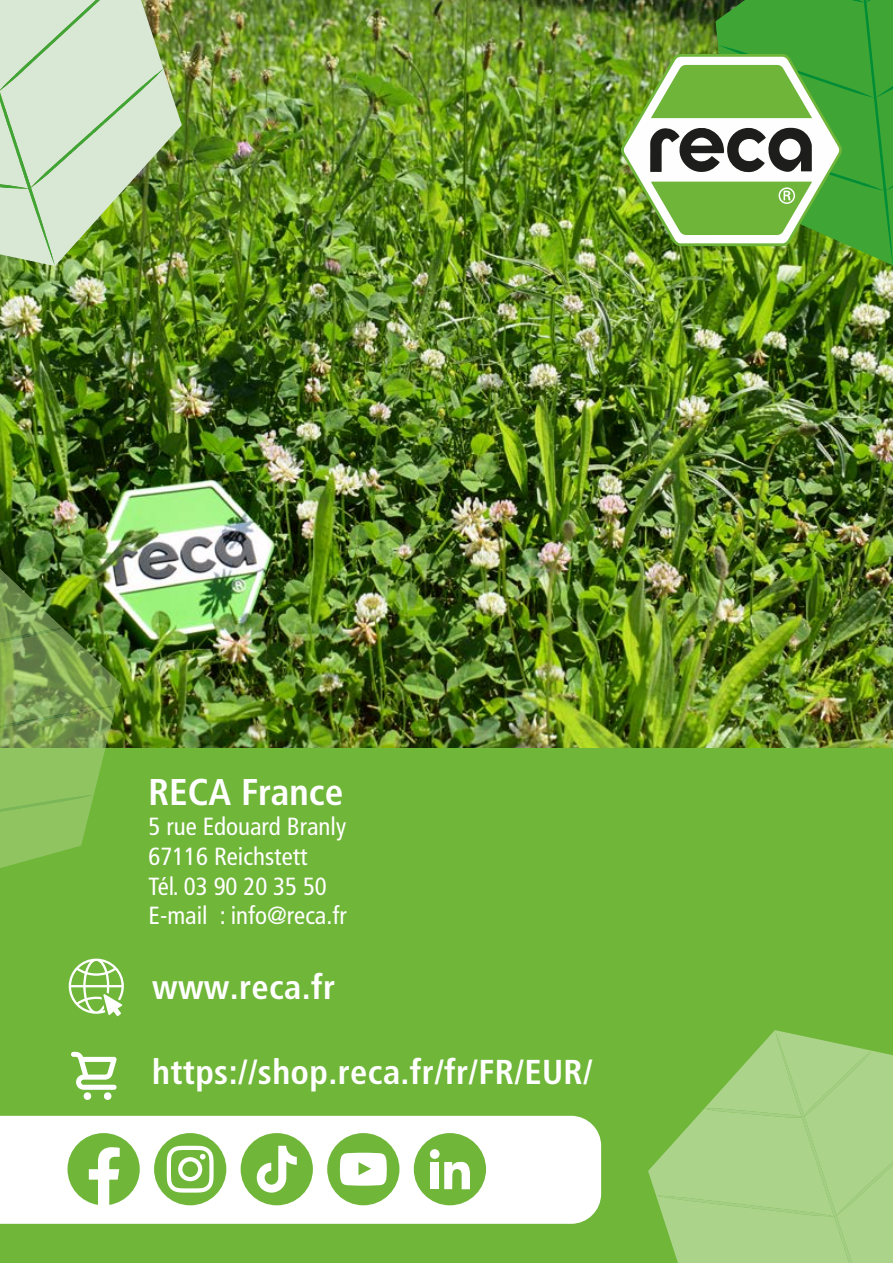
<style>
.page{position:relative;width:893px;height:1263px;background:#fff}
.page>*{position:absolute;margin:0;border:0;box-sizing:border-box;transform-origin:0 0}
.t1{font:700 condensed 37.2px "Frutiger LT Pro";color:#fff}
.t2{font:700 condensed 34.5px "Frutiger LT Pro";letter-spacing:.01em;color:#fff}
.t3{font:condensed 24.9px/29.8px "Frutiger LT Pro";color:#fff}
</style>
<div class="page">
<img style="left:0;top:0;width:893px;height:748px">
<img style="left:163px;top:0;width:19px;height:266px">
<svg style="left:0;top:0;width:163px;height:266px;background:#c0d5b0"></svg>
<img style="left:621px;top:0;width:272px;height:265px">
<div style="left:0;top:748px;width:893px;height:515px;background:#6fb639"></div>
<div style="left:0;top:1116px;width:601px;height:108px;background:#fff"></div>
<img style="left:0;top:567px;width:121px;height:301px">
<svg style="left:656px;top:1030px;width:237px;height:233px"></svg>
<div style="left:327px;top:1133px;width:72px;height:72px;background:#6fb639;border-radius:50%"></div>
<svg style="left:340px;top:1153px;width:47px;height:33px;background:#eef6e8"></svg>
<div style="left:154px;top:1133px;width:72px;height:72px;background:#6fb639;border-radius:50%"></div>
<svg style="left:167px;top:1146px;width:47px;height:46px"></svg>
<svg style="left:68px;top:1133px;width:72px;height:71px"></svg>
<div style="left:241px;top:1133px;width:72px;height:72px;background:#6fb639;border-radius:50%"></div>
<svg style="left:257px;top:1146px;width:40px;height:46px"></svg>
<div style="left:414px;top:1133px;width:72px;height:72px;background:#6fb639;border-radius:50%"></div>
<div style="left:430px;top:1149px;width:10px;height:10px;background:#fff;border-radius:50%"></div>
<div style="left:430px;top:1162px;width:9px;height:27px;background:#fff"></div>
<svg style="left:444px;top:1161px;width:26px;height:28px"></svg>
<svg style="left:71px;top:1052px;width:46px;height:48px"></svg>
<svg style="left:69px;top:959px;width:55px;height:57px"></svg>
<h1 class="t1" style="left:148px;top:770px;width:196px">RECA France</h1>
<p class="t3" style="left:148px;top:811px;width:200px">5 rue Edouard Branly<br>67116 Reichstett<br>Tél. 03 90 20 35 50<br>E-mail : info@reca.fr</p>
<h2 class="t2" style="left:152px;top:966px;width:185px">www.reca.fr</h2>
<h2 class="t2" style="left:152px;top:1052px;width:442px">https://shop.reca.fr/fr/FR/EUR/</h2>
</div>
